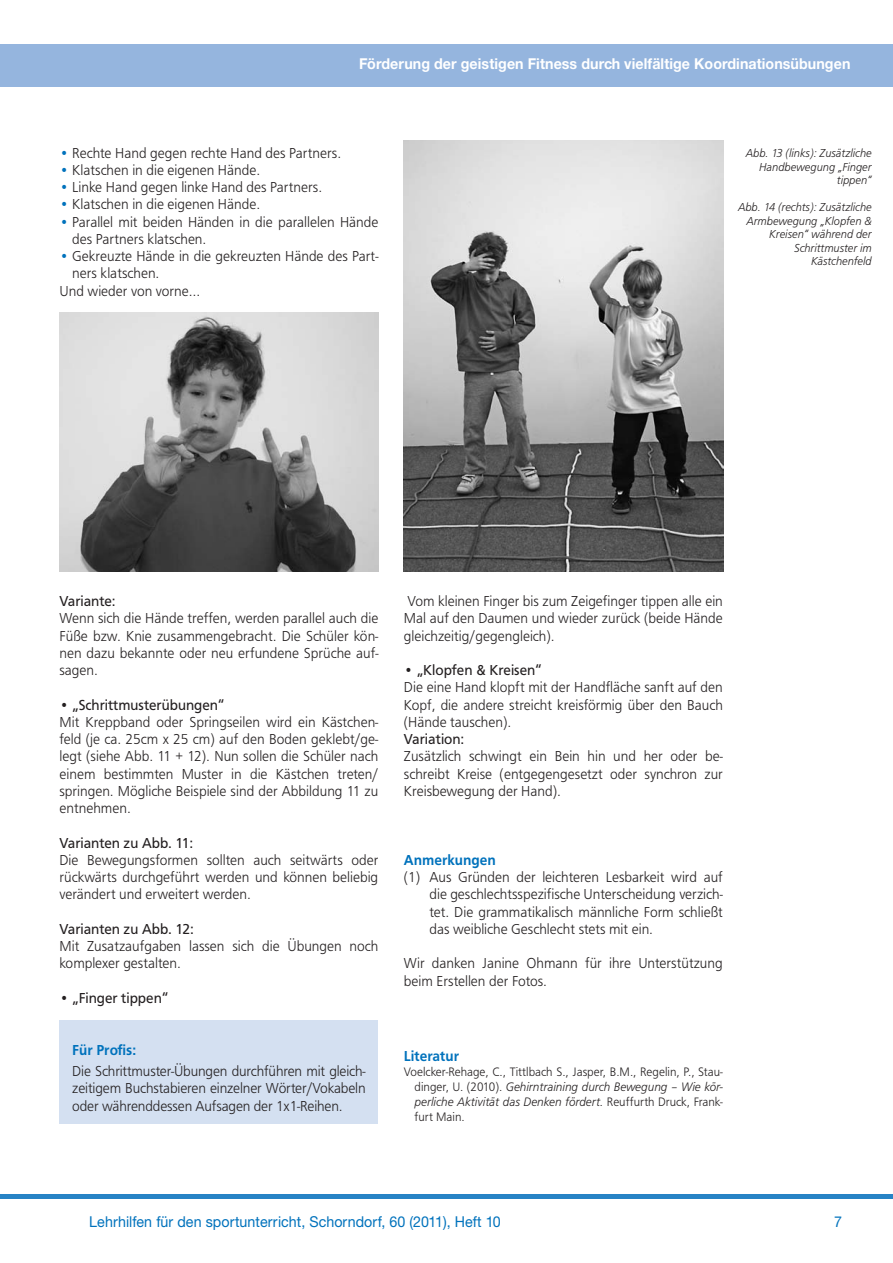
<style>
.page{position:relative;width:893px;height:1263px;background:#fff}
.page>*{position:absolute;margin:0;border:0;box-sizing:border-box;transform-origin:0 0}
.t1{font:300 15px/17.2px "Frutus T";color:#231f20;scale:.95 1}
.t2{font:700 15px "Helvetica Neue CE";letter-spacing:.005em;color:#fff;scale:.95 1}
.t3{font:15px "Helvetica Neue CE";letter-spacing:.005em;color:#0072bc;scale:.95 1}
.t4{font:500 15px "Frutus T";color:#0072bc;scale:.95 1}
.t5{font:15px "Frutus T";color:#231f20;scale:.95 1}
.t6{font:300 12.75px/15px "Frutus T";color:#231f20;text-align:justify;scale:.95 1}
.t7{font:italic 300 12px/13.5px "Frutus T";color:#231f20;text-align:right;scale:.95 1}
.s1{color:#0072bc}
.s2{font-weight:400}
.s3{font-weight:500;color:#0072bc}
.s4{font-style:italic}
</style>
<div class="page">
<div style="left:0;top:1194px;width:893px;height:5px;background:#2783c5"></div>
<div style="left:0;top:44px;width:893px;height:43px;background:#95b5de"></div>
<img style="left:60px;top:313px;width:318px;height:259px">
<img style="left:403px;top:140px;width:320px;height:431px">
<div style="left:60px;top:1020px;width:318px;height:104px;background:#d4e0f1"></div>
<p class="t2" style="left:359px;top:54px;width:519px">Förderung der geistigen Fitness durch vielfältige Koordinationsübungen</p>
<p class="t1" style="left:60px;top:144px;width:298px"><span class="s1">•</span> Rechte Hand gegen rechte Hand des Partners.</p>
<p class="t1" style="left:60px;top:161px;width:213px"><span class="s1">•</span> Klatschen in die eigenen Hände.</p>
<p class="t1" style="left:60px;top:178px;width:278px"><span class="s1">•</span> Linke Hand gegen linke Hand des Partners.</p>
<p class="t1" style="left:60px;top:195px;width:213px"><span class="s1">•</span> Klatschen in die eigenen Hände.</p>
<p class="t1" style="left:72px;top:213px;width:324px;text-indent:-13px"><span class="s1">•</span> Parallel mit beiden Händen in die parallelen Hände des Partners klatschen.</p>
<p class="t1" style="left:60px;top:247px;width:337px"><span class="s1">•</span> Gekreuzte Hände in die gekreuzten Hände des Part-</p>
<p class="t1" style="left:72px;top:264px;width:93px">ners klatschen.</p>
<p class="t1" style="left:60px;top:282px;width:150px">Und wieder von vorne…</p>
<p class="t7" style="left:746px;top:147px;width:134px">Abb. 13 (links): Zusätzliche<br>Handbewegung „Finger tippen“</p>
<p class="t7" style="left:738px;top:201px;width:142px">Abb. 14 (rechts): Zusätzliche<br>Armbewegung „Klopfen &amp;<br>Kreisen“ während der<br>Schrittmuster im<br>Kästchenfeld</p>
<p class="t1" style="left:60px;top:592px;width:337px"><span class="s2">Variante:<br></span>Wenn sich die Hände treffen, werden parallel auch die Füße bzw. Knie zusammengebracht. Die Schüler kön&shy;nen dazu bekannte oder neu erfundene Sprüche auf&shy;sagen.</p>
<p class="t1" style="left:60px;top:696px;width:337px"><span class="s2">• „Schrittmusterübungen“<br></span>Mit Kreppband oder Springseilen wird ein Kästchen&shy;feld (je ca. 25cm x 25 cm) auf den Boden geklebt/ge&shy;legt (siehe Abb. 11 + 12). Nun sollen die Schüler nach einem bestimmten Muster in die Kästchen treten/ springen. Mögliche Beispiele sind der Abbildung 11 zu entnehmen.</p>
<p class="t1" style="left:60px;top:834px;width:337px"><span class="s2">Varianten zu Abb. 11:<br></span>Die Bewegungsformen sollten auch seitwärts oder rückwärts durchgeführt werden und können beliebig verändert und erweitert werden.</p>
<p class="t1" style="left:60px;top:920px;width:337px"><span class="s2">Varianten zu Abb. 12:<br></span>Mit Zusatzaufgaben lassen sich die Übungen noch komplexer gestalten.</p>
<p class="t5" style="left:60px;top:989px;width:116px">• „Finger tippen“</p>
<p class="t1" style="left:72px;top:1039px;width:310px;line-height:21.5px"><span class="s3">Für Profis:<br></span>Die Schrittmuster-Übungen durchführen mit gleich-</p>
<p class="t1" style="left:72px;top:1079px;width:310px">zeitigem Buchstabieren einzelner Wörter/Vokabeln oder währenddessen Aufsagen der 1x1-Reihen.</p>
<p class="t1" style="left:404px;top:592px;width:337px;text-align:justify">Vom kleinen Finger bis zum Zeigefinger tippen alle ein Mal auf den Daumen und wieder zurück (beide Hände gleichzeitig/gegengleich).</p>
<p class="t1" style="left:404px;top:661px;width:337px"><span class="s2">• „Klopfen &amp; Kreisen“<br></span>Die eine Hand klopft mit der Handfläche sanft auf den Kopf, die andere streicht kreisförmig über den Bauch (Hände tauschen).<br><span class="s2">Variation:<br></span>Zusätzlich schwingt ein Bein hin und her oder be&shy;schreibt Kreise (entgegengesetzt oder synchron zur Kreisbewegung der Hand).</p>
<p class="t4" style="left:404px;top:851px;width:98px">Anmerkungen</p>
<p class="t1" style="left:404px;top:868px;width:337px">(1) Aus Gründen der leichteren Lesbarkeit wird auf</p>
<p class="t1" style="left:429px;top:885px;width:310px">die geschlechtsspezifische Unterscheidung verzich-</p>
<p class="t1" style="left:429px;top:903px;width:310px">tet. Die grammatikalisch männliche Form schließt</p>
<p class="t1" style="left:429px;top:920px;width:237px">das weibliche Geschlecht stets mit ein.</p>
<p class="t1" style="left:404px;top:954px;width:337px">Wir danken Janine Ohmann für ihre Unterstützung beim Erstellen der Fotos.</p>
<p class="t4" style="left:404px;top:1047px;width:60px">Literatur</p>
<p class="t6" style="left:415px;top:1064px;width:326px;text-indent:-11px">Voelcker-Rehage, C., Tittlbach S., Jasper, B.M., Regelin, P., Stau&shy;dinger, U. (2010). <span class="s4">Gehirntraining durch Bewegung – Wie kör&shy;perliche Aktivität das Denken fördert.</span> Reuffurth Druck, Frank&shy;furt Main.</p>
<p class="t3" style="left:89px;top:1213px;width:435px">Lehrhilfen für den sportunterricht, Schorndorf, 60 (2011), Heft 10</p>
<p class="t3" style="left:834px;top:1213px;width:10px">7</p>
</div>
